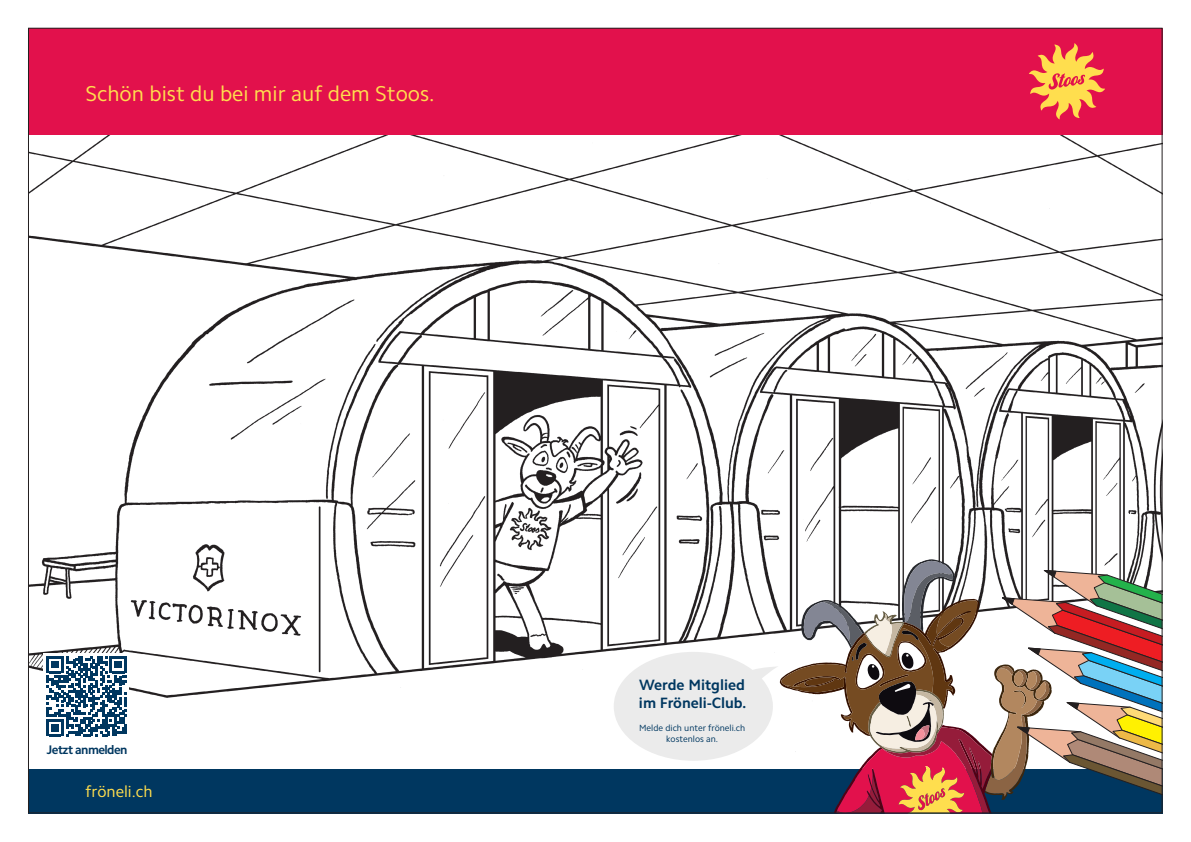
<style>
.page{position:relative;width:1191px;height:842px;background:#fff}
.page>*{position:absolute;margin:0;border:0;box-sizing:border-box;transform-origin:0 0}
.t1{font:21.6px "Camphor Pro";color:#ffde4e}
.t2{font:16.2px "Camphor Pro";color:#ffde4e}
.t3{font:700 15px/18px "Camphor Pro";color:#003760}
.t4{font:700 12.5px "Camphor Pro";letter-spacing:-.045em;color:#003760}
.t5{font:9px/10.8px "Camphor Pro";color:#003760;text-align:center}
</style>
<div class="page">
<img style="left:30px;top:135px;width:1130px;height:563px">
<div style="left:28px;top:769px;width:1134px;height:44px;background:#003760"></div>
<div style="left:28px;top:28px;width:1134px;height:107px;background:#e2114c"></div>
<svg style="left:1029px;top:43px;width:76px;height:76px"></svg>
<svg style="left:614px;top:559px;width:548px;height:255px"></svg>
<div style="left:44px;top:653px;width:85px;height:104px;background:#fff"></div>
<svg style="left:47px;top:656px;width:80px;height:80px"></svg>
<h1 class="t1" style="left:85px;top:81px;width:351px">Schön bist du bei mir auf dem Stoos.</h1>
<h3 class="t4" style="left:47px;top:742px;width:82px">Jetzt anmelden</h3>
<h2 class="t2" style="left:85px;top:782px;width:69px">fröneli.ch</h2>
<h3 class="t3" style="left:639px;top:676px;width:109px">Werde Mitglied im Fröneli-Club.</h3>
<p class="t5" style="left:639px;top:723px;width:108px">Melde dich unter fröneli.ch kostenlos an.</p>
</div>
